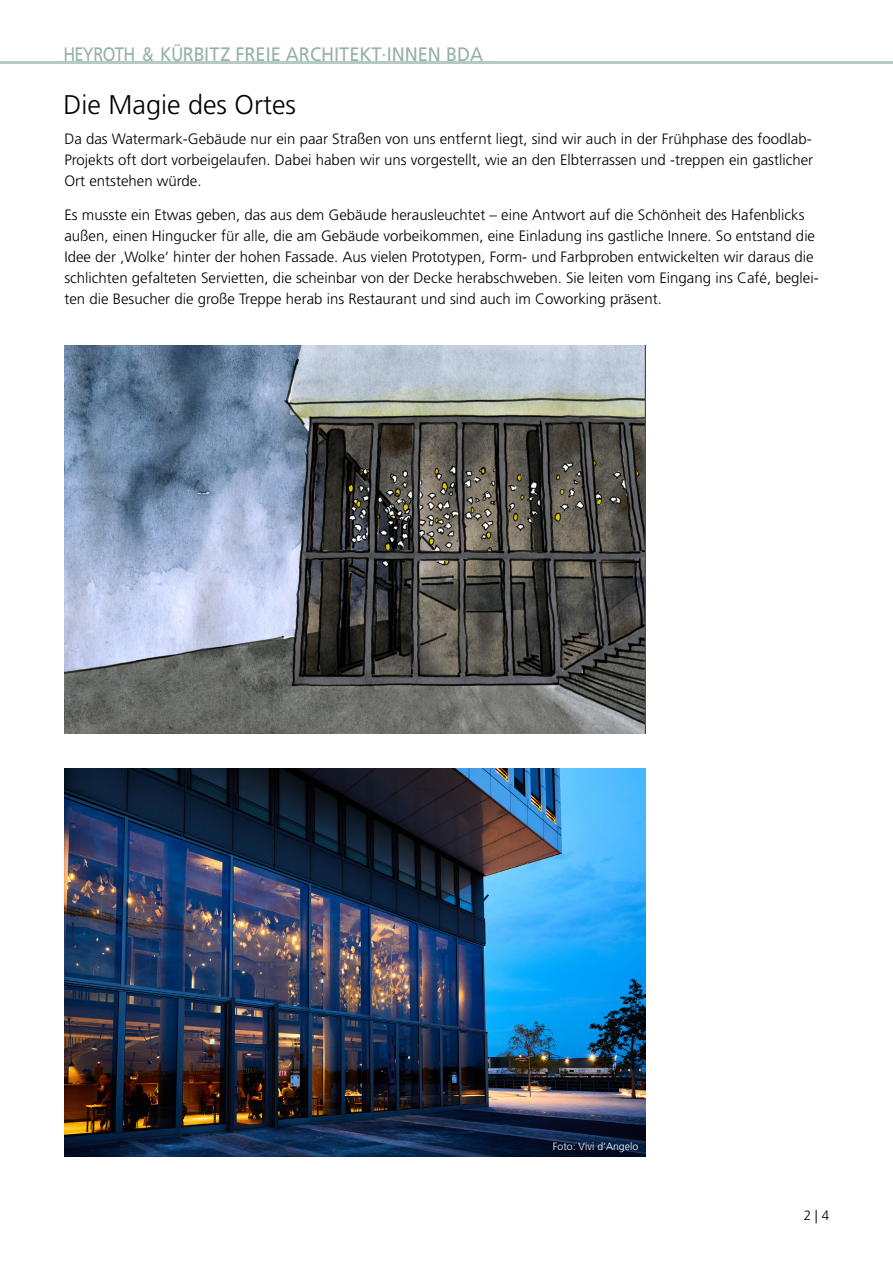
<style>
.page{position:relative;width:893px;height:1263px;background:#fff}
.page>*{position:absolute;margin:0;border:0;box-sizing:border-box;transform-origin:0 0}
.t1{font:300 27px "Frutiger LT Pro";color:#000}
.t2{font:19.5px "Frutiger LT Pro";color:#96b3a3;scale:.84 1}
.t3{font:300 15px/21px "Frutiger LT Pro";color:#000;text-align:justify}
.t4{font:300 13.5px "Frutiger LT Pro";color:#000}
.t5{font:300 10.5px "Frutiger LT Pro";color:#fff}
</style>
<div class="page">
<hr style="left:0;top:61px;width:893px;height:3px;background:#b6cabf">
<img style="left:64px;top:769px;width:581px;height:387px">
<img style="left:64px;top:345px;width:581px;height:388px">
<h2 class="t2" style="left:63px;top:43px;width:501px">HEYROTH &amp; KÜRBITZ FREIE ARCHITEKT·INNEN BDA</h2>
<p class="t1" style="left:63px;top:89px;width:234px">Die Magie des Ortes</p>
<p class="t3" style="left:64px;top:129px;width:750px">Da das Watermark-Gebäude nur ein paar Straßen von uns entfernt liegt, sind wir auch in der Frühphase des foodlab-Projekts oft dort vorbeigelaufen. Dabei haben wir uns vorgestellt, wie an den Elbterrassen und -treppen ein gastlicher Ort entstehen würde.</p>
<p class="t3" style="left:64px;top:204px;width:756px;text-align:left">Es musste ein Etwas geben, das aus dem Gebäude herausleuchtet – eine Antwort auf die Schönheit des Hafenblicks außen, einen Hingucker für alle, die am Gebäude vorbeikommen, eine Einladung ins gastliche Innere. So entstand die Idee der ‚Wolke‘ hinter der hohen Fassade. Aus vielen Prototypen, Form- und Farbproben entwickelten wir daraus die schlichten gefalteten Servietten, die scheinbar von der Decke herabschweben. Sie leiten vom Eingang ins Café, beglei&shy;ten die Besucher die große Treppe herab ins Restaurant und sind auch im Coworking präsent.</p>
<p class="t5" style="left:553px;top:1140px;width:87px">Foto: Vivi d‘Angelo</p>
<p class="t4" style="left:804px;top:1207px;width:27px">2 | 4</p>
</div>
